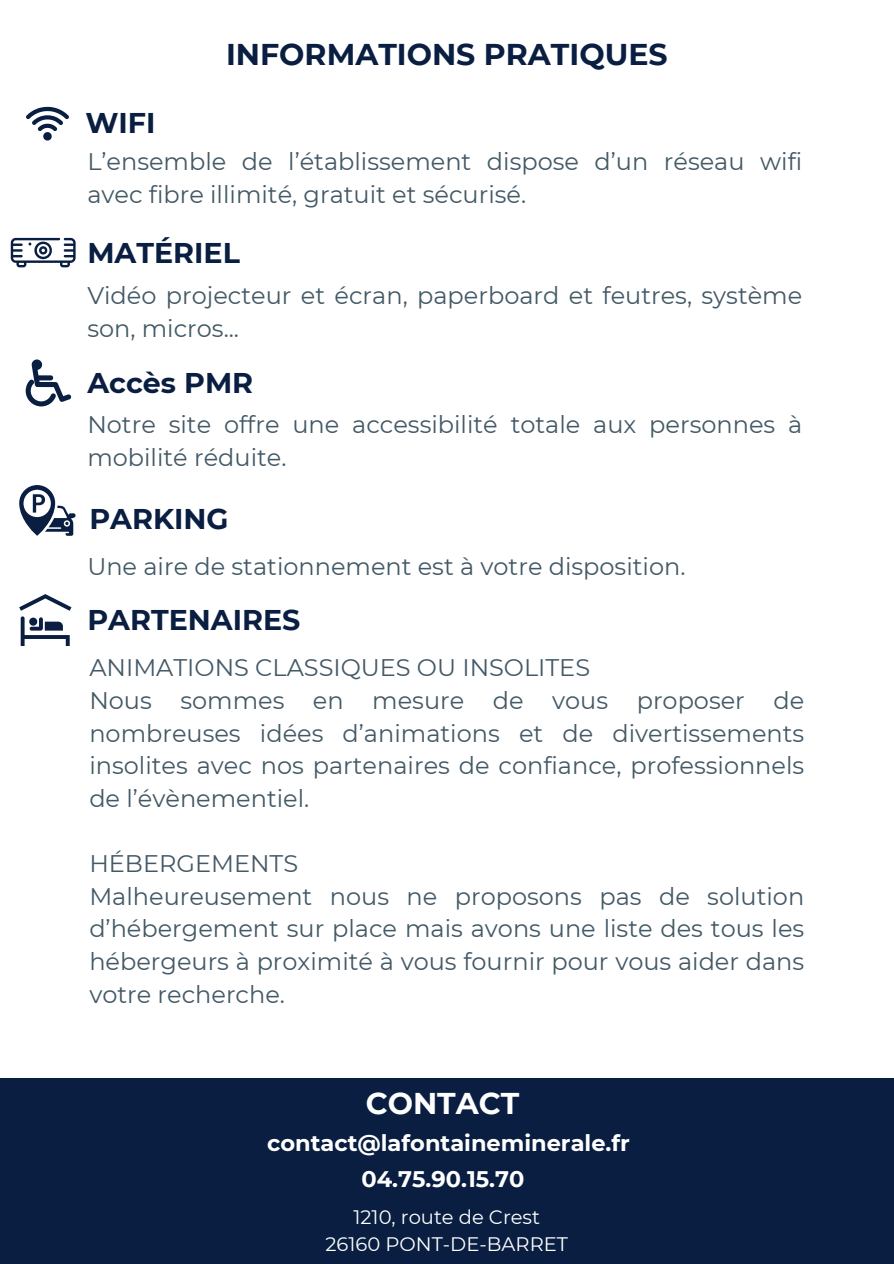
<style>
.page{position:relative;width:894px;height:1264px;background:#fff}
.page>*{position:absolute;margin:0;border:0;box-sizing:border-box;transform-origin:0 0}
.t1{font:700 30px "Montserrat";color:#091e41}
.t2{font:700 30px "Montserrat";color:#fff}
.t3{font:700 28.5px "Montserrat";color:#091e41}
.t4{font:24px/32.7px "Montserrat";color:#435966}
.t5{font:700 22.5px/35.8px "Montserrat";color:#fff;text-align:center}
.t6{font:19.5px/27px "Montserrat";color:#fff;text-align:center}
</style>
<div class="page">
<div style="left:0;top:1078px;width:893px;height:185px;background:#091e41"></div>
<svg style="left:26px;top:107px;width:43px;height:33px"></svg>
<svg style="left:26px;top:359px;width:45px;height:47px"></svg>
<svg style="left:19px;top:485px;width:56px;height:50px"></svg>
<svg style="left:21px;top:616px;width:49px;height:30px"></svg>
<svg style="left:19px;top:594px;width:52px;height:16px"></svg>
<svg style="left:11px;top:238px;width:65px;height:29px"></svg>
<p class="t3" style="left:85px;top:106px;width:72px">WIFI</p>
<p class="t1" style="left:226px;top:36px;width:443px">INFORMATIONS PRATIQUES</p>
<p class="t4" style="left:87px;top:145px;width:716px">L’ensemble de l’établissement dispose d’un réseau wifi avec fibre illimité, gratuit et sécurisé.</p>
<p class="t3" style="left:87px;top:235px;width:154px">MATÉRIEL</p>
<p class="t4" style="left:87px;top:279px;width:716px">Vidéo projecteur et écran, paperboard et feutres, système son, micros...</p>
<p class="t3" style="left:87px;top:365px;width:167px">Accès PMR</p>
<p class="t4" style="left:87px;top:408px;width:716px">Notre site offre une accessibilité totale aux personnes à mobilité réduite.</p>
<p class="t3" style="left:89px;top:501px;width:141px">PARKING</p>
<p class="t4" style="left:87px;top:550px;width:599px">Une aire de stationnement est à votre disposition.</p>
<p class="t3" style="left:87px;top:602px;width:214px">PARTENAIRES</p>
<p class="t4" style="left:89px;top:651px;width:716px">ANIMATIONS CLASSIQUES OU INSOLITES<br>Nous sommes en mesure de vous proposer de nombreuses idées d’animations et de divertissements insolites avec nos partenaires de confiance, professionnels de l’évènementiel.</p>
<p class="t4" style="left:89px;top:847px;width:716px">HÉBERGEMENTS<br>Malheureusement nous ne proposons pas de solution d’hébergement sur place mais avons une liste des tous les hébergeurs à proximité à vous fournir pour vous aider dans votre recherche.</p>
<p class="t2" style="left:365px;top:1084px;width:155px">CONTACT</p>
<p class="t5" style="left:267px;top:1124px;width:364px">contact@lafontaineminerale.fr<br>04.75.90.15.70</p>
<p class="t6" style="left:325px;top:1203px;width:244px">1210, route de Crest<br>26160 PONT-DE-BARRET</p>
</div>
